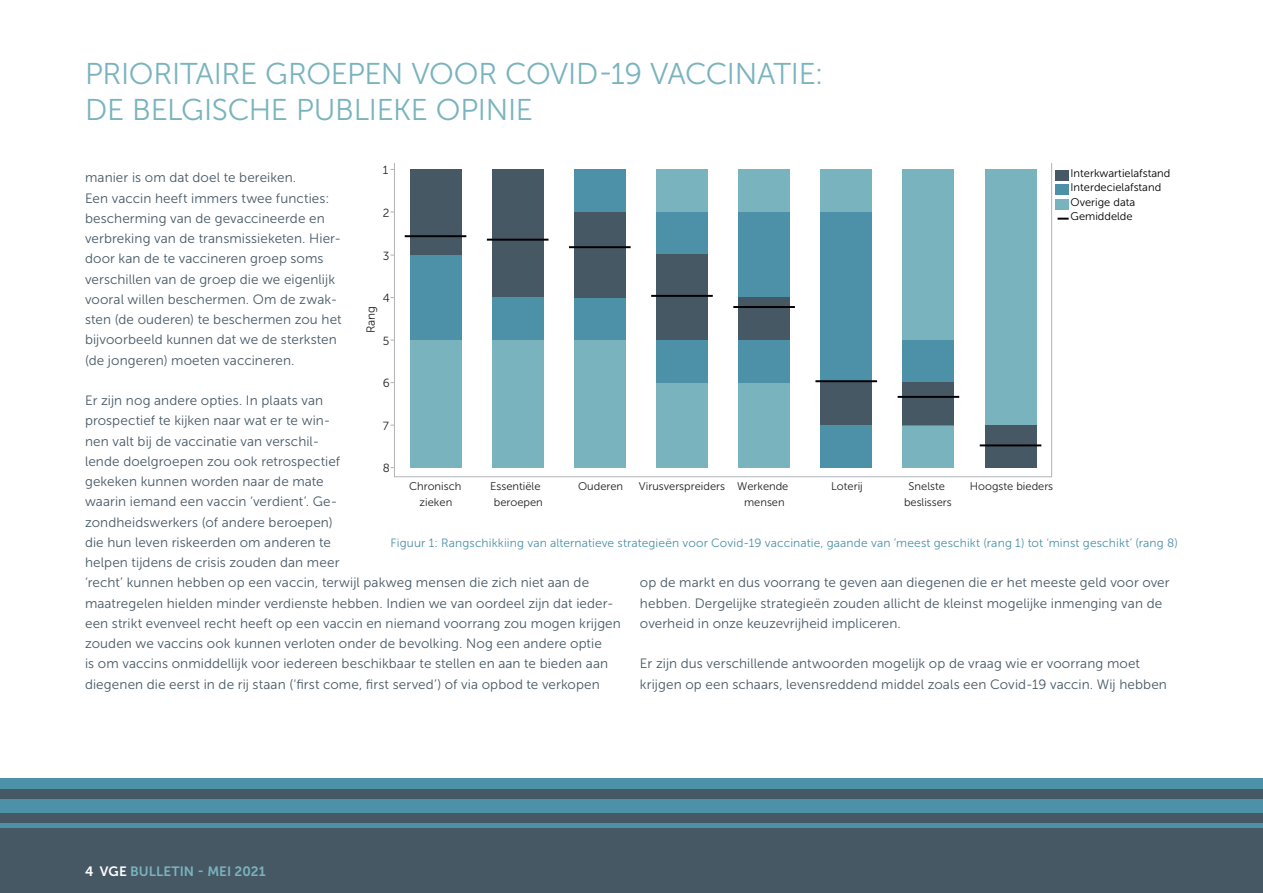
<style>
.page{position:relative;width:1263px;height:893px;background:#fff}
.page>*{position:absolute;margin:0;border:0;box-sizing:border-box;transform-origin:0 0}
.t1{font:30px/36px "Museo Sans 300";letter-spacing:-.01em;color:#79b3be}
.t2{font:13.5px/20.2px "Museo Sans 300";letter-spacing:.01em;color:#475865}
.t3{font:13.5px "Museo Sans 700";letter-spacing:.005em;color:#79b3be}
.t4{font:12px "Museo Sans 300";letter-spacing:.01em;color:#4d91a9}
.t5{font:11.7px "Museo Sans 300";color:#231f20}
.t6{font:11.1px/15.8px "Museo Sans 300";color:#231f20;text-align:center}
.t7{font:11.1px "Museo Sans 300";color:#000001}
.s1{color:#fff}
</style>
<div class="page">
<div style="left:0;top:778px;width:1263px;height:115px;background:#475865"></div>
<div style="left:0;top:778px;width:1263px;height:11px;background:#4d91a9"></div>
<div style="left:0;top:799px;width:1263px;height:14px;background:#4d91a9"></div>
<hr style="left:0;top:823px;width:1263px;height:4px;background:#4d91a9">
<svg style="left:394px;top:163px;width:658px;height:314px"></svg>
<div style="left:1055px;top:199px;width:14px;height:11px;background:#79b3be"></div>
<div style="left:1055px;top:185px;width:14px;height:10px;background:#4d91a9"></div>
<div style="left:1055px;top:170px;width:14px;height:11px;background:#475865"></div>
<svg style="left:1057px;top:218px;width:12px;height:2px"></svg>
<h1 class="t1" style="left:85px;top:56px;width:740px">PRIORITAIRE GROEPEN VOOR COVID-19 VACCINATIE:<br>DE BELGISCHE PUBLIEKE OPINIE</h1>
<p class="t5" style="left:383px;top:164px;width:7px">1</p>
<p class="t7" style="left:1070px;top:167px;width:101px">Interkwartielafstand</p>
<p class="t7" style="left:1070px;top:210px;width:64px">Gemiddelde</p>
<p class="t2" style="left:85px;top:168px;width:258px">manier is om dat doel te bereiken.<br>Een vaccin heeft immers twee functies: bescherming van de gevaccineerde en verbreking van de transmissieketen. Hier&shy;door kan de te vaccineren groep soms verschillen van de groep die we eigenlijk vooral willen beschermen. Om de zwak&shy;sten (de ouderen) te beschermen zou het bijvoorbeeld kunnen dat we de sterksten (de jongeren) moeten vaccineren.</p>
<p class="t2" style="left:85px;top:390px;width:537px">Er zijn nog andere opties. In plaats van<br>prospectief te kijken naar wat er te win-<br>nen valt bij de vaccinatie van verschil-<br>lende doelgroepen zou ook retrospectief<br>gekeken kunnen worden naar de mate<br>waarin iemand een vaccin ‘verdient’. Ge-<br>zondheidswerkers (of andere beroepen)<br>die hun leven riskeerden om anderen te<br>helpen tijdens de crisis zouden dan meer<br>‘recht’ kunnen hebben op een vaccin, terwijl pakweg mensen die zich niet aan de maatregelen hielden minder verdienste hebben. Indien we van oordeel zijn dat ieder&shy;een strikt evenveel recht heeft op een vaccin en niemand voorrang zou mogen krijgen zouden we vaccins ook kunnen verloten onder de bevolking. Nog een andere optie<br>is om vaccins onmiddellijk voor iedereen beschikbaar te stellen en aan te bieden aan diegenen die eerst in de rij staan (‘first come, first served’) of via opbod te verkopen</p>
<p class="t7" style="left:1070px;top:181px;width:92px">Interdecielafstand</p>
<p class="t7" style="left:1070px;top:196px;width:66px">Overige data</p>
<p class="t5" style="left:383px;top:206px;width:8px">2</p>
<p class="t5" style="left:383px;top:249px;width:8px">3</p>
<p class="t5" style="left:383px;top:292px;width:9px">4</p>
<p class="t5" style="left:364px;top:333px;width:29px;rotate:-90deg">Rang</p>
<p class="t5" style="left:383px;top:334px;width:8px">5</p>
<p class="t5" style="left:383px;top:377px;width:9px">6</p>
<p class="t5" style="left:383px;top:419px;width:8px">7</p>
<p class="t5" style="left:383px;top:462px;width:9px">8</p>
<p class="t6" style="left:409px;top:478px;width:54px">Chronisch zieken</p>
<p class="t6" style="left:490px;top:478px;width:54px">Essentiële beroepen</p>
<p class="t6" style="left:578px;top:478px;width:47px">Ouderen</p>
<p class="t6" style="left:744px;top:478px;width:46px;text-align:left;text-indent:-105px">Virusverspreiders Werkende mensen</p>
<p class="t6" style="left:831px;top:478px;width:33px">Loterij</p>
<p class="t6" style="left:904px;top:478px;width:49px">Snelste beslissers</p>
<p class="t6" style="left:970px;top:478px;width:85px">Hoogste bieders</p>
<p class="t4" style="left:391px;top:536px;width:789px">Figuur 1: Rangschikkiing van alternatieve strategieën voor Covid-19 vaccinatie, gaande van ‘meest geschikt (rang 1) tot ‘minst geschikt’ (rang 8)</p>
<p class="t2" style="left:640px;top:573px;width:531px">op de markt en dus voorrang te geven aan diegenen die er het meeste geld voor over hebben. Dergelijke strategieën zouden allicht de kleinst mogelijke inmenging van de overheid in onze keuzevrijheid impliceren.</p>
<p class="t2" style="left:640px;top:654px;width:528px">Er zijn dus verschillende antwoorden mogelijk op de vraag wie er voorrang moet krijgen op een schaars, levensreddend middel zoals een Covid-19 vaccin. Wij hebben</p>
<p class="t3" style="left:85px;top:864px;width:182px"><span class="s1">4 VGE</span> BULLETIN - MEI 2021</p>
</div>
